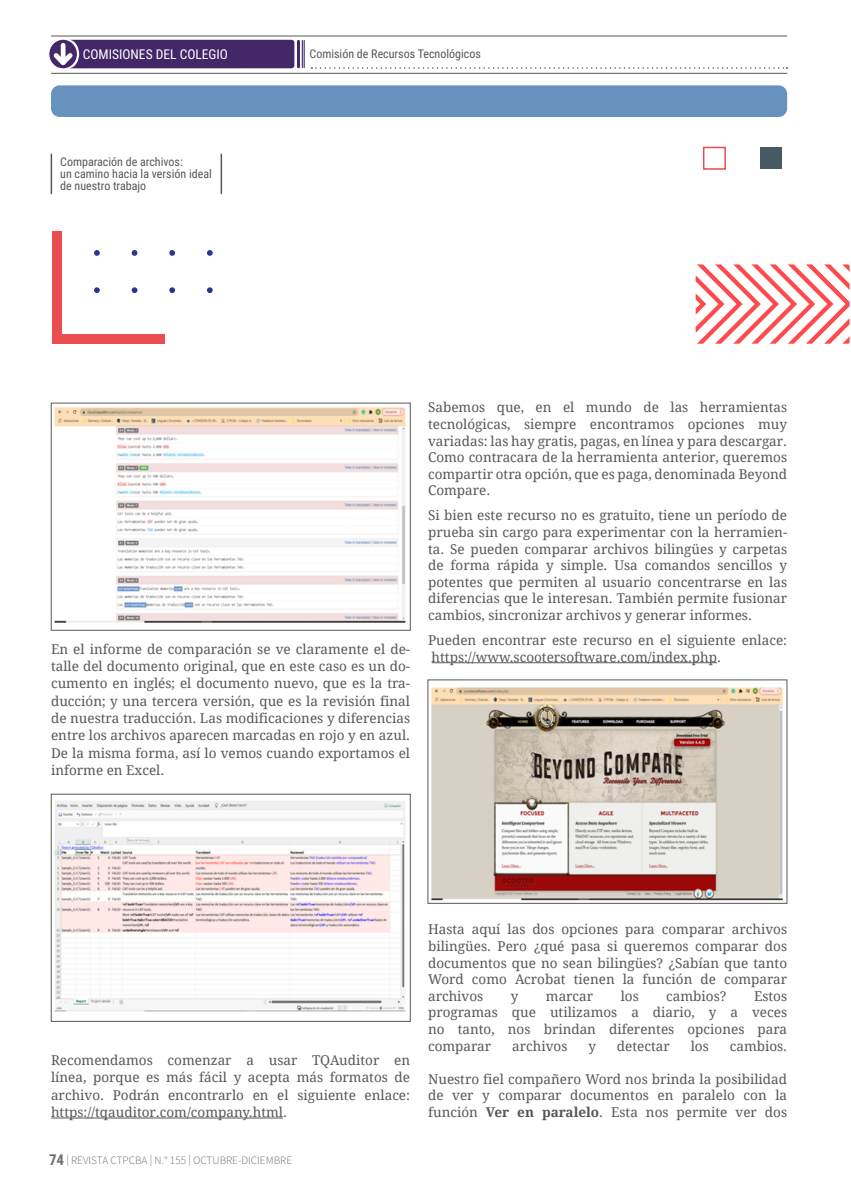
<style>
.page{position:relative;width:851px;height:1191px;background:#fff}
.page>*{position:absolute;margin:0;border:0;box-sizing:border-box;transform-origin:0 0}
.t1{font:700 15px "Roboto Condensed";color:#706f6f}
.t2{font:13.5px/16.6px "Droid Serif";color:#575756;text-align:justify}
.t3{font:13.5px "Roboto Condensed";color:#fff}
.t4{font:12px/12px "Roboto Condensed";color:#575756}
.t5{font:11.25px "Source Sans Variable";color:#706f6f}
.s1{font-weight:700}
</style>
<div class="page">
<hr style="left:51px;top:1117px;width:232px;height:1px;background:#575756">
<hr style="left:431px;top:662px;width:286px;height:1px;background:#575756">
<img style="left:54px;top:407px;width:352px;height:216px">
<img style="left:431px;top:687px;width:352px;height:214px">
<img style="left:54px;top:801px;width:352px;height:211px">
<div style="left:51px;top:794px;width:359px;height:227px;border:1px solid #575756"></div>
<hr style="left:51px;top:154px;width:1px;height:40px;background:#575756">
<hr style="left:220px;top:154px;width:2px;height:40px;background:#575756">
<svg style="left:311px;top:67px;width:476px;height:2px"></svg>
<hr style="left:51px;top:73px;width:736px;height:1px;background:#575756">
<hr style="left:51px;top:36px;width:736px;height:1px;background:#575756">
<div style="left:49px;top:40px;width:245px;height:28px;background:#432768"></div>
<svg style="left:302px;top:40px;width:1px;height:28px"></svg>
<hr style="left:303px;top:40px;width:2px;height:28px;background:#432768">
<hr style="left:297px;top:41px;width:3px;height:26px;background:#432768">
<div style="left:51px;top:85px;width:736px;height:32px;background:#6692bd;border-radius:9px"></div>
<svg style="left:94px;top:250px;width:6px;height:6px"></svg>
<svg style="left:132px;top:250px;width:5px;height:6px"></svg>
<svg style="left:169px;top:250px;width:6px;height:6px"></svg>
<svg style="left:207px;top:250px;width:6px;height:6px"></svg>
<svg style="left:94px;top:287px;width:6px;height:6px"></svg>
<svg style="left:132px;top:287px;width:5px;height:6px"></svg>
<svg style="left:169px;top:287px;width:6px;height:6px"></svg>
<svg style="left:207px;top:287px;width:6px;height:6px"></svg>
<div style="left:52px;top:231px;width:9px;height:113px;background:#ea4e51"></div>
<div style="left:52px;top:335px;width:113px;height:9px;background:#ea4e51"></div>
<div style="left:760px;top:147px;width:21px;height:22px;background:#465b64"></div>
<div style="left:702px;top:147px;width:23px;height:23px;border:2px solid #ea4e51"></div>
<svg style="left:695px;top:264px;width:154px;height:80px"></svg>
<p class="t3" style="left:83px;top:45px;width:147px">COMISIONES DEL COLEGIO</p>
<p class="t4" style="left:309px;top:47px;width:173px">Comisión de Recursos Tecnológicos</p>
<p class="t4" style="left:60px;top:155px;width:153px">Comparación de archivos:<br>un camino hacia la versión ideal de nuestro trabajo</p>
<p class="t2" style="left:51px;top:640px;width:360px;line-height:17.4px">En el informe de comparación se ve claramente el de&shy;talle del documento original, que en este caso es un do&shy;cumento en inglés; el documento nuevo, que es la tra&shy;ducción; y una tercera versión, que es la revisión final de nuestra traducción. Las modificaciones y diferencias entre los archivos aparecen marcadas en rojo y en azul.<br>De la misma forma, así lo vemos cuando exportamos el informe en Excel.</p>
<p class="t2" style="left:428px;top:399px;width:360px">Sabemos que, en el mundo de las herramientas tecnológicas, siempre encontramos opciones muy variadas: las hay gratis, pagas, en línea y para descargar.<br>Como contracara de la herramienta anterior, queremos compartir otra opción, que es paga, denominada Beyond Compare.</p>
<p class="t2" style="left:428px;top:507px;width:360px">Si bien este recurso no es gratuito, tiene un período de prueba sin cargo para experimentar con la herramien&shy;ta. Se pueden comparar archivos bilingües y carpetas de forma rápida y simple. Usa comandos sencillos y potentes que permiten al usuario concentrarse en las diferencias que le interesan. También permite fusionar cambios, sincronizar archivos y generar informes.</p>
<p class="t2" style="left:428px;top:632px;width:360px">Pueden encontrar este recurso en el siguiente enlace: https://www.scootersoftware.com/index.php.</p>
<p class="t2" style="left:51px;top:1051px;width:360px;line-height:17.4px">Recomendamos comenzar a usar TQAuditor en línea, porque es más fácil y acepta más formatos de archivo. Podrán encontrarlo en el siguiente enlace: https://tqauditor.com/company.html.</p>
<p class="t1" style="left:49px;top:1148px;width:17px">74</p>
<p class="t5" style="left:66px;top:1153px;width:227px">| REVISTA CTPCBA | N.° 155 | OCTUBRE-DICIEMBRE</p>
<p class="t2" style="left:428px;top:921px;width:360px">Hasta aquí las dos opciones para comparar archivos bilingües. Pero ¿qué pasa si queremos comparar dos documentos que no sean bilingües? ¿Sabían que tanto Word como Acrobat tienen la función de comparar archivos</p>
<p class="t2" style="left:510px;top:987px;width:9px">y</p>
<p class="t2" style="left:546px;top:987px;width:49px">marcar</p>
<p class="t2" style="left:620px;top:987px;width:20px">los</p>
<p class="t2" style="left:666px;top:987px;width:62px">cambios?</p>
<p class="t2" style="left:428px;top:987px;width:360px;text-indent:326px">Estos programas que utilizamos a diario, y a veces no tanto, nos brindan diferentes opciones para comparar</p>
<p class="t2" style="left:512px;top:1037px;width:57px">archivos</p>
<p class="t2" style="left:588px;top:1037px;width:9px">y</p>
<p class="t2" style="left:617px;top:1037px;width:54px">detectar</p>
<p class="t2" style="left:690px;top:1037px;width:20px">los</p>
<p class="t2" style="left:729px;top:1037px;width:59px">cambios.</p>
<p class="t2" style="left:428px;top:1070px;width:360px">Nuestro fiel compañero Word nos brinda la posibilidad de ver y comparar documentos en paralelo con la función <span class="s1">Ver en paralelo</span>. Esta nos permite ver dos</p>
</div>
